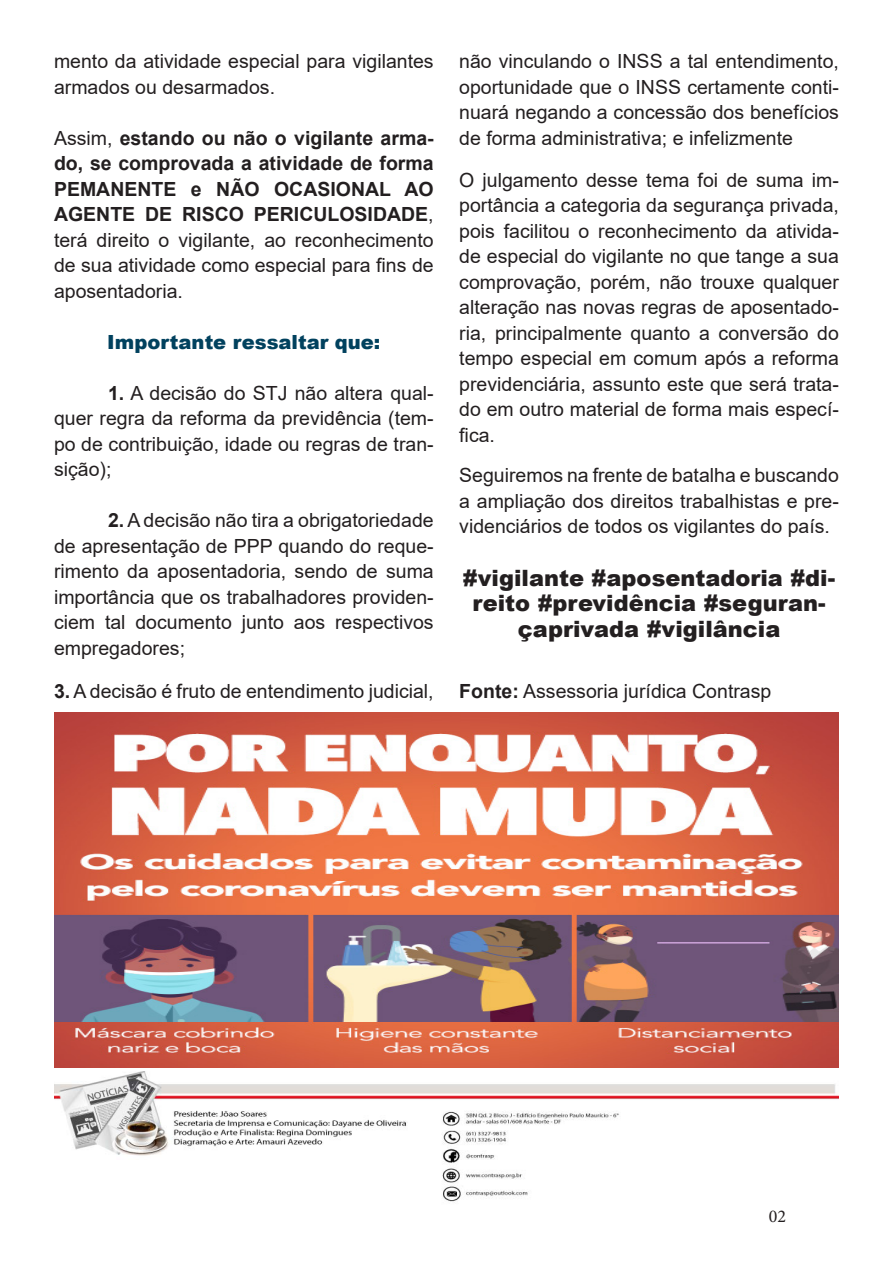
<style>
.page{position:relative;width:893px;height:1263px;background:#fff}
.page>*{position:absolute;margin:0;border:0;box-sizing:border-box;transform-origin:0 0}
.t1{font:900 22.5px/25.5px "Arial";color:#231f20;text-align:center}
.t2{font:19.5px/25.5px "Arial";color:#231f20;text-align:justify}
.t3{font:700 19.5px/25.5px "Arial";color:#231f20;text-align:justify}
.t4{font:900 19.5px "Arial";color:#00415e}
.t5{font:18px "Minion Pro";color:#231f20}
.s1{font-weight:400}
.s2{font-weight:700}
</style>
<div class="page">
<img style="left:54px;top:1071px;width:785px;height:131px">
<img style="left:54px;top:712px;width:785px;height:355px">
<p class="t2" style="left:54px;top:48px;width:381px">mento da atividade especial para vigilantes armados ou desarmados.</p>
<p class="t3" style="left:54px;top:125px;width:381px"><span class="s1">Assim,</span> estando ou não o vigilante arma&shy;do, se comprovada a atividade de forma PEMANENTE e NÃO OCASIONAL AO AGENTE DE RISCO PERICULOSIDADE<span class="s1">, terá direito o vigilante, ao reconhecimento de sua atividade como especial para fins de aposentadoria.</span></p>
<p class="t4" style="left:107px;top:328px;width:275px">Importante ressaltar que:</p>
<p class="t2" style="left:54px;top:380px;width:381px;text-indent:54px"><span class="s2">1.</span> A decisão do STJ não altera qual&shy;quer regra da reforma da previdência (tem&shy;po de contribuição, idade ou regras de tran&shy;sição);</p>
<p class="t2" style="left:54px;top:507px;width:381px;text-indent:54px"><span class="s2">2.</span> A decisão não tira a obrigatoriedade de apresentação de PPP quando do reque&shy;rimento da aposentadoria, sendo de suma importância que os trabalhadores providen&shy;ciem tal documento junto aos respectivos empregadores;</p>
<p class="t2" style="left:54px;top:678px;width:381px"><span class="s2">3.</span> A decisão é fruto de entendimento judicial,</p>
<p class="t2" style="left:459px;top:48px;width:381px">não vinculando o INSS a tal entendimento, oportunidade que o INSS certamente conti&shy;nuará negando a concessão dos benefícios de forma administrativa; e infelizmente</p>
<p class="t2" style="left:459px;top:167px;width:381px">O julgamento desse tema foi de suma im&shy;portância a categoria da segurança privada, pois facilitou o reconhecimento da ativida&shy;de especial do vigilante no que tange a sua comprovação, porém, não trouxe qualquer alteração nas novas regras de aposentado&shy;ria, principalmente quanto a conversão do tempo especial em comum após a reforma previdenciária, assunto este que será trata&shy;do em outro material de forma mais especí&shy;fica.</p>
<p class="t2" style="left:459px;top:462px;width:381px">Seguiremos na frente de batalha e buscando a ampliação dos direitos trabalhistas e pre&shy;videnciários de todos os vigilantes do país.</p>
<p class="t1" style="left:463px;top:564px;width:374px">#vigilante #aposentadoria #di&shy;reito #previdência #seguran&shy;çaprivada #vigilância</p>
<p class="t2" style="left:459px;top:678px;width:314px"><span class="s2">Fonte:</span> Assessoria jurídica Contrasp</p>
<p class="t5" style="left:769px;top:1204px;width:19px">02</p>
</div>
